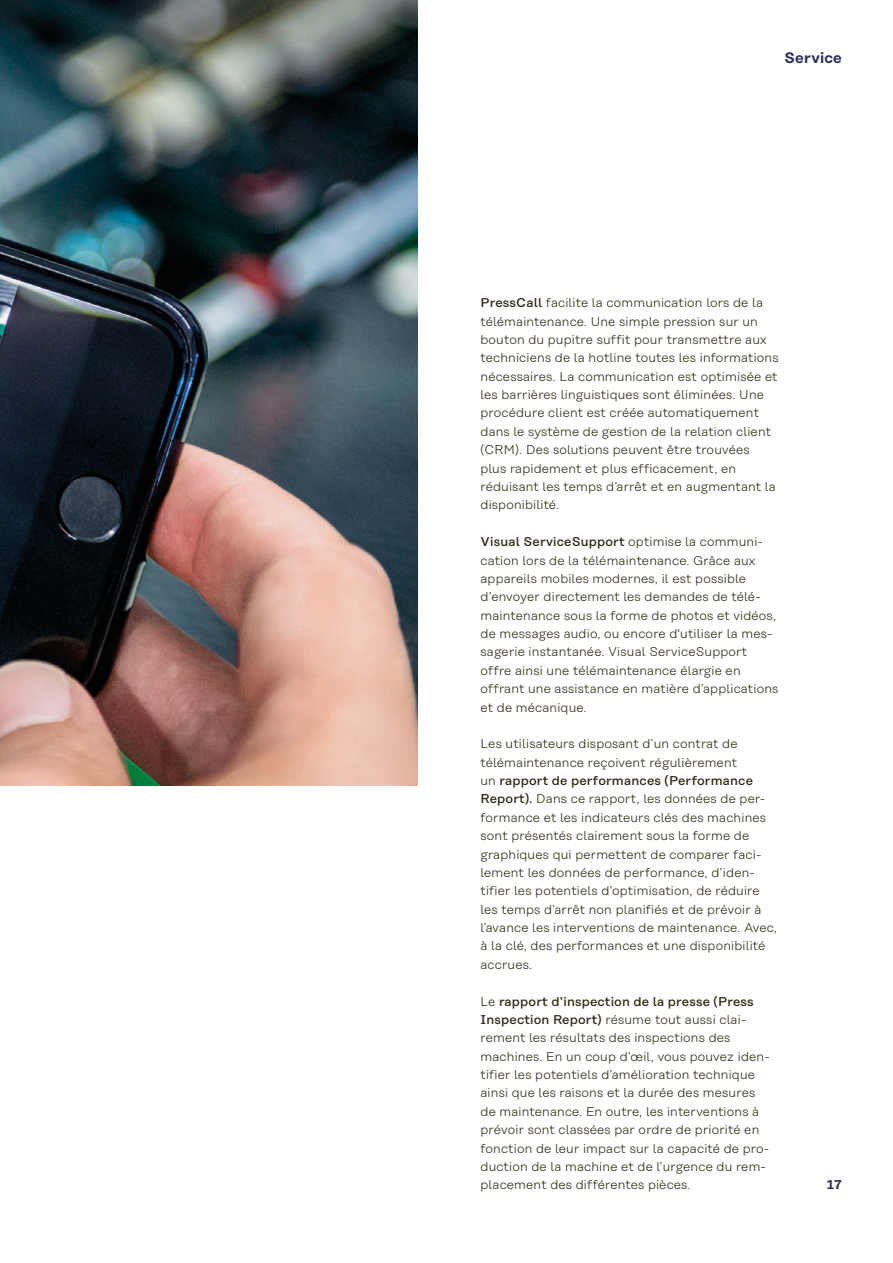
<style>
.page{position:relative;width:893px;height:1263px;background:#fff}
.page>*{position:absolute;margin:0;border:0;box-sizing:border-box;transform-origin:0 0}
.t1{font:600 15px "Koenig&Bauer H";letter-spacing:.015em;color:#2d2d56}
.t2{font:300 12.75px/18.3px "Koenig&Bauer T";letter-spacing:.015em;color:#2f2a17}
.t3{font:600 12.75px "Koenig&Bauer H";color:#2d2d56}
.s1{font-weight:500}
</style>
<div class="page">
<img style="left:0;top:0;width:417px;height:785px">
<p class="t1" style="left:785px;top:49px;width:59px">Service</p>
<p class="t2" style="left:480px;top:294px;width:300px"><span class="s1">PressCall</span> facilite la communication lors de la télémaintenance. Une simple pression sur un bouton du pupitre suffit pour transmettre aux techniciens de la hotline toutes les informations nécessaires. La communication est optimisée et les barrières linguistiques sont éliminées. Une procédure client est créée automatiquement dans le système de gestion de la relation client (CRM). Des solutions peuvent être trouvées plus rapidement et plus efficacement, en réduisant les temps d’arrêt et en augmentant la disponibilité.</p>
<p class="t2" style="left:480px;top:533px;width:299px"><span class="s1">Visual ServiceSupport</span> optimise la communi&shy;cation lors de la télémaintenance. Grâce aux appareils mobiles modernes, il est possible d’envoyer directement les demandes de télé&shy;maintenance sous la forme de photos et vidéos, de messages audio, ou encore d'utiliser la mes&shy;sagerie instantanée. Visual ServiceSupport offre ainsi une télémaintenance élargie en offrant une assistance en matière d’applications et de mécanique.</p>
<p class="t2" style="left:480px;top:735px;width:298px">Les utilisateurs disposant d’un contrat de télémaintenance reçoivent régulièrement<br>un <span class="s1">rapport de performances (Performance Report).</span> Dans ce rapport, les données de per&shy;formance et les indicateurs clés des machines sont présentés clairement sous la forme de graphiques qui permettent de comparer faci&shy;lement les données de performance, d’iden&shy;tifier les potentiels d’optimisation, de réduire les temps d’arrêt non planifiés et de prévoir à l’avance les interventions de maintenance. Avec, à la clé, des performances et une disponibilité accrues.</p>
<p class="t2" style="left:480px;top:992px;width:291px">Le <span class="s1">rapport d’inspection de la presse (Press Inspection Report)</span> résume tout aussi clai&shy;rement les résultats des inspections des machines. En un coup d’œil, vous pouvez iden&shy;tifier les potentiels d’amélioration technique ainsi que les raisons et la durée des mesures de maintenance. En outre, les interventions à prévoir sont classées par ordre de priorité en fonction de leur impact sur la capacité de pro&shy;duction de la machine et de l’urgence du rem&shy;placement des différentes pièces.</p>
<p class="t3" style="left:827px;top:1177px;width:17px">17</p>
</div>
